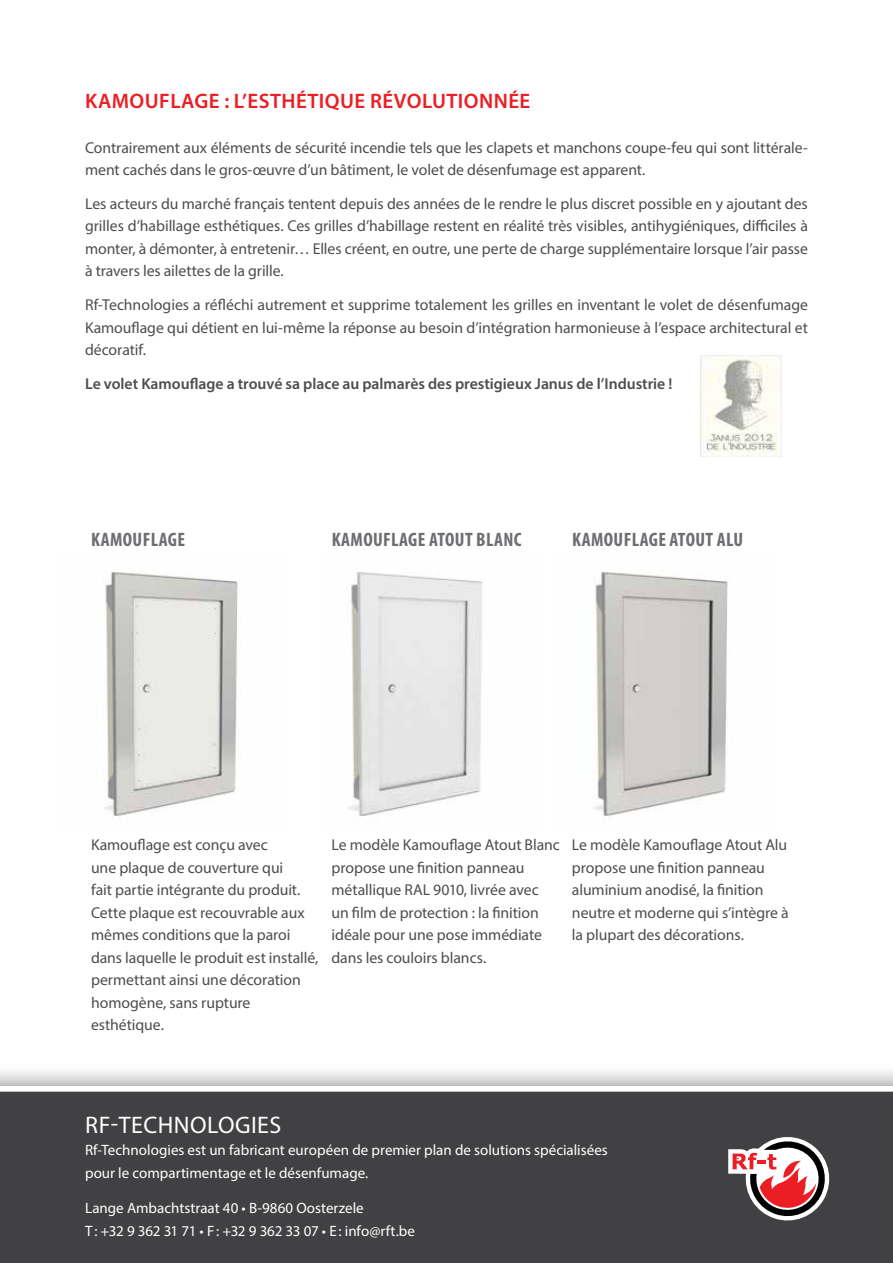
<style>
.page{position:relative;width:893px;height:1263px;background:#fff}
.page>*{position:absolute;margin:0;border:0;box-sizing:border-box;transform-origin:0 0}
.t1{font:24px "Myriad Pro";letter-spacing:.02em;color:#fff}
.t2{font:600 21px "Myriad Pro";letter-spacing:.02em;color:#ed1d24}
.t3{font:700 condensed 19.5px "Myriad Pro";letter-spacing:.02em;color:#6d6e71}
.t4{font:15.75px/22.5px "Myriad Pro";letter-spacing:-.005em;color:#4d4d4f}
.t5{font:600 15.75px "Myriad Pro";color:#4d4d4f}
.t6{font:15px/22.5px "Myriad Pro";color:#fff}
</style>
<div class="page">
<svg style="left:0;top:1071px;width:893px;height:192px;background:#535254"></svg>
<svg style="left:728px;top:1137px;width:101px;height:83px"></svg>
<img style="left:594px;top:571px;width:136px;height:249px">
<img style="left:104px;top:571px;width:136px;height:249px">
<img style="left:346px;top:572px;width:137px;height:244px">
<img style="left:700px;top:355px;width:81px;height:101px">
<h2 class="t2" style="left:85px;top:87px;width:447px">Kamouflage : l’esthétique révolutionnée</h2>
<p class="t4" style="left:85px;top:136px;width:724px">Contrairement aux éléments de sécurité incendie tels que les clapets et manchons coupe-feu qui sont littérale&shy;ment cachés dans le gros-œuvre d’un bâtiment, le volet de désenfumage est apparent.</p>
<p class="t4" style="left:85px;top:192px;width:724px;text-align:justify">Les acteurs du marché français tentent depuis des années de le rendre le plus discret possible en y ajoutant des grilles d’habillage esthétiques. Ces grilles d’habillage restent en réalité très visibles, antihygiéniques, difficiles à monter, à démonter, à entretenir… Elles créent, en outre, une perte de charge supplémentaire lorsque l’air passe à travers les ailettes de la grille.</p>
<p class="t4" style="left:85px;top:293px;width:724px;text-align:justify">Rf-Technologies a réfléchi autrement et supprime totalement les grilles en inventant le volet de désenfumage Kamouflage qui détient en lui-même la réponse au besoin d’intégration harmonieuse à l’espace architectural et décoratif.</p>
<p class="t5" style="left:85px;top:374px;width:589px">Le volet Kamouflage a trouvé sa place au palmarès des prestigieux Janus de l’Industrie !</p>
<p class="t3" style="left:91px;top:528px;width:95px">KAMOUFLAGE</p>
<p class="t3" style="left:332px;top:528px;width:191px">KAMOUFLAGE ATOUT BLANC</p>
<p class="t3" style="left:572px;top:528px;width:173px">KAMOUFLAGE ATOUT ALU</p>
<p class="t4" style="left:91px;top:833px;width:229px">Kamouflage est conçu avec<br>une plaque de couverture qui<br>fait partie intégrante du produit.<br>Cette plaque est recouvrable aux mêmes conditions que la paroi dans laquelle le produit est installé, permettant ainsi une décoration homogène, sans rupture esthétique.</p>
<p class="t4" style="left:331px;top:833px;width:230px">Le modèle Kamouflage Atout Blanc propose une finition panneau métallique RAL 9010, livrée avec un film de protection : la finition idéale pour une pose immédiate dans les couloirs blancs.</p>
<p class="t4" style="left:572px;top:833px;width:218px">Le modèle Kamouflage Atout Alu propose une finition panneau aluminium anodisé, la finition neutre et moderne qui s’intègre à la plupart des décorations.</p>
<h1 class="t1" style="left:85px;top:1110px;width:198px">RF-Technologies</h1>
<p class="t6" style="left:85px;top:1139px;width:524px">Rf-Technologies est un fabricant européen de premier plan de solutions spécialisées pour le compartimentage et le désenfumage.</p>
<p class="t6" style="left:85px;top:1196px;width:332px">Lange Ambachtstraat 40 • B-9860 Oosterzele<br>T : +32 9 362 31 71 • F : +32 9 362 33 07 • E : info@rft.be</p>
</div>
